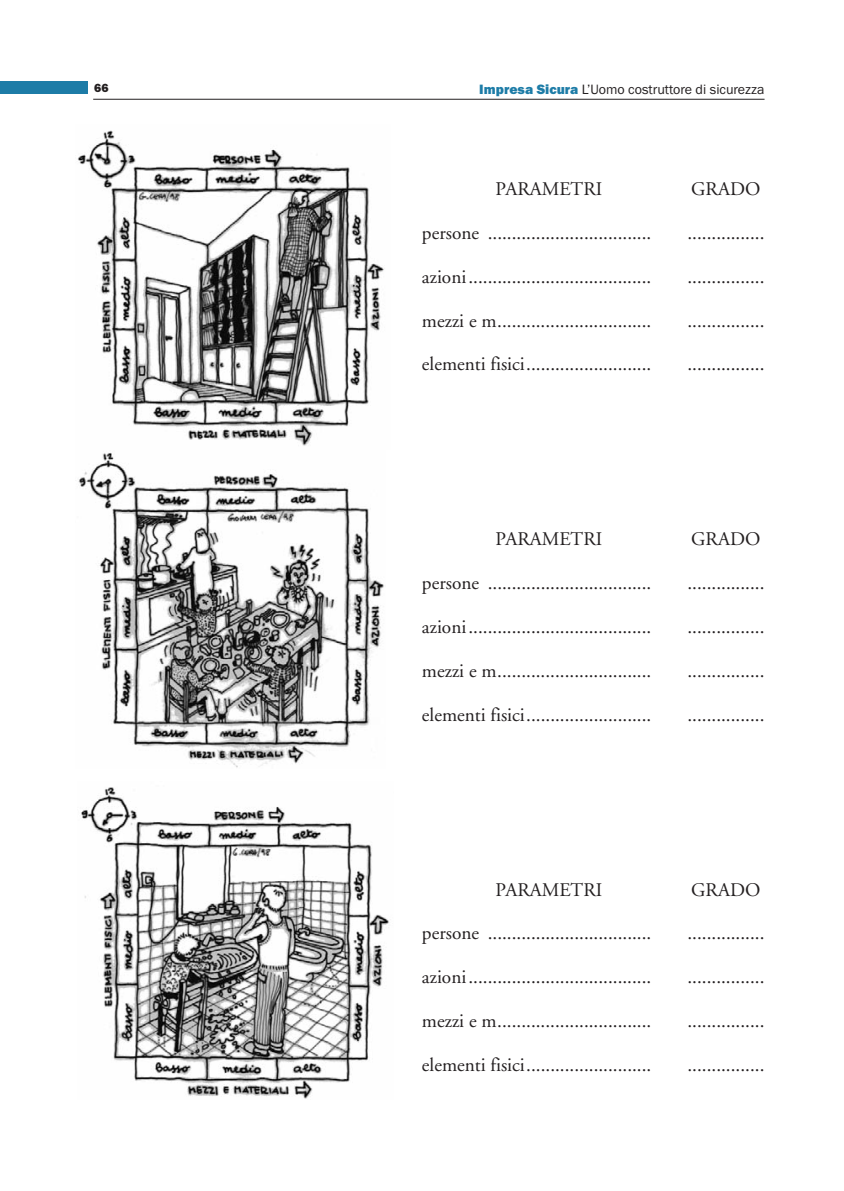
<style>
.page{position:relative;width:844px;height:1191px;background:#fff}
.page>*{position:absolute;margin:0;border:0;box-sizing:border-box;transform-origin:0 0}
.t1{font:19.25px "Adobe Garamond";color:#231f20}
.t2{font:14px "Franklin Gothic Itc T";color:#231f20}
.t3{font:800 12.25px "Franklin Gothic Itc T";color:#231f20}
.s1{font-weight:800;color:#1d7ca7}
</style>
<div class="page">
<hr style="left:93px;top:99px;width:671px;height:1px;background:#231f20">
<div style="left:0;top:81px;width:88px;height:13px;background:#1d7ca7"></div>
<img style="left:78px;top:130px;width:307px;height:316px">
<img style="left:78px;top:453px;width:306px;height:315px">
<img style="left:81px;top:787px;width:308px;height:312px">
<p class="t3" style="left:94px;top:84px;width:16px">66</p>
<p class="t2" style="left:479px;top:84px;width:286px"><span class="s1">Impresa Sicura</span> L’Uomo costruttore di sicurezza</p>
<p class="t1" style="left:495px;top:181px;width:108px">PARAMETRI</p>
<p class="t1" style="left:691px;top:181px;width:71px">GRADO</p>
<p class="t1" style="left:422px;top:225px;width:231px">persone ..................................</p>
<p class="t1" style="left:687px;top:225px;width:78px">................</p>
<p class="t1" style="left:422px;top:269px;width:231px">azioni......................................</p>
<p class="t1" style="left:687px;top:269px;width:78px">................</p>
<p class="t1" style="left:422px;top:313px;width:231px">mezzi e m................................</p>
<p class="t1" style="left:687px;top:313px;width:78px">................</p>
<p class="t1" style="left:422px;top:356px;width:231px">elementi fisici..........................</p>
<p class="t1" style="left:687px;top:356px;width:78px">................</p>
<p class="t1" style="left:495px;top:531px;width:108px">PARAMETRI</p>
<p class="t1" style="left:691px;top:531px;width:71px">GRADO</p>
<p class="t1" style="left:422px;top:575px;width:231px">persone ..................................</p>
<p class="t1" style="left:687px;top:575px;width:78px">................</p>
<p class="t1" style="left:422px;top:619px;width:231px">azioni......................................</p>
<p class="t1" style="left:687px;top:619px;width:78px">................</p>
<p class="t1" style="left:422px;top:663px;width:231px">mezzi e m................................</p>
<p class="t1" style="left:687px;top:663px;width:78px">................</p>
<p class="t1" style="left:422px;top:706px;width:231px">elementi fisici..........................</p>
<p class="t1" style="left:687px;top:706px;width:78px">................</p>
<p class="t1" style="left:495px;top:881px;width:108px">PARAMETRI</p>
<p class="t1" style="left:691px;top:881px;width:71px">GRADO</p>
<p class="t1" style="left:422px;top:925px;width:231px">persone ..................................</p>
<p class="t1" style="left:687px;top:925px;width:78px">................</p>
<p class="t1" style="left:422px;top:969px;width:231px">azioni......................................</p>
<p class="t1" style="left:687px;top:969px;width:78px">................</p>
<p class="t1" style="left:422px;top:1013px;width:231px">mezzi e m................................</p>
<p class="t1" style="left:687px;top:1013px;width:78px">................</p>
<p class="t1" style="left:422px;top:1056px;width:231px">elementi fisici..........................</p>
<p class="t1" style="left:687px;top:1056px;width:78px">................</p>
</div>
